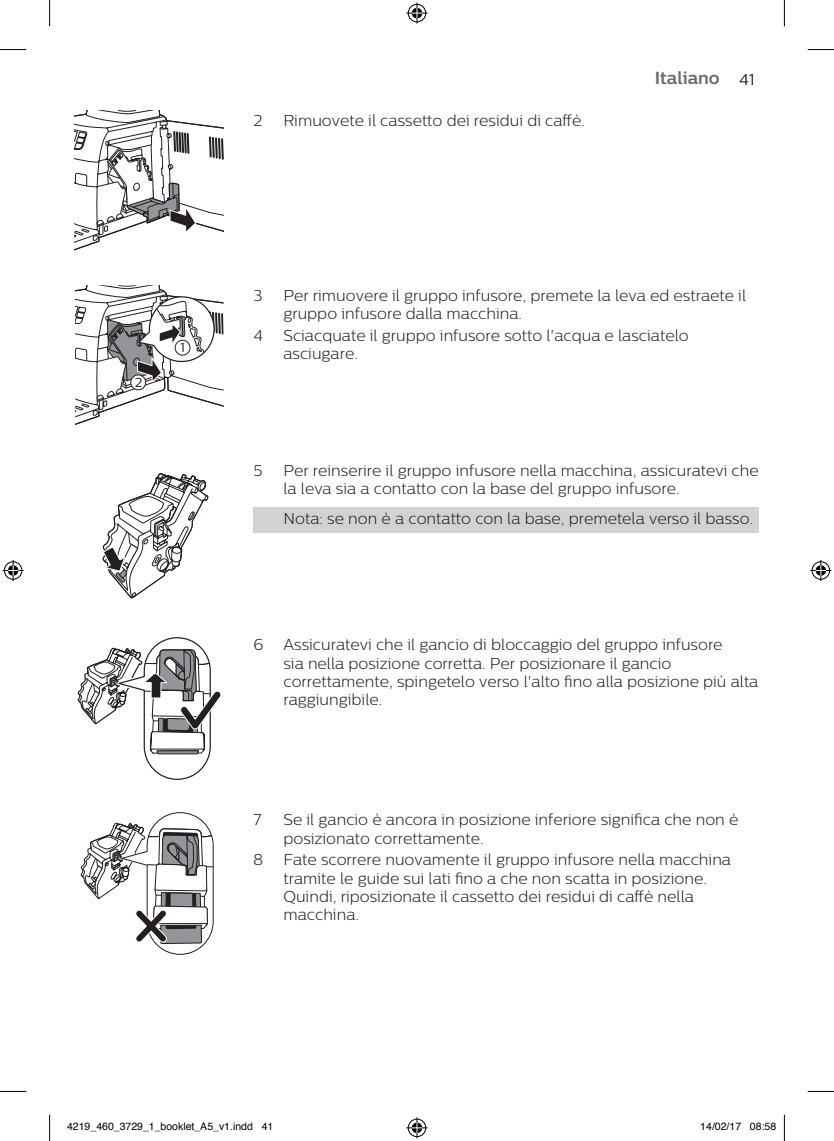
<style>
.page{position:relative;width:834px;height:1141px;background:#fff}
.page>*{position:absolute;margin:0;border:0;box-sizing:border-box;transform-origin:0 0}
.t1{font:700 17.5px "Centrale Sans";color:#6c6d70}
.t2{font:300 15.75px/18.2px "Centrale Sans";color:#231f20}
.t3{font:13.12px "Centrale Sans";color:#231f20}
.t4{font:10.5px "Helvetica";color:#000}
.s1{font-weight:400;font-size:15.75px;color:#231f20}
</style>
<div class="page">
<div style="left:253px;top:507px;width:505px;height:26px;background:#d1d2d4"></div>
<svg style="left:75px;top:110px;width:149px;height:141px"></svg>
<svg style="left:75px;top:285px;width:149px;height:140px"></svg>
<div style="left:175px;top:340px;width:15px;height:15px;background:#fff;border-radius:50%"></div>
<div style="left:175px;top:340px;width:15px;height:15px;border:1px solid #231f20;border-radius:50%"></div>
<div style="left:131px;top:375px;width:15px;height:15px;background:#fff;border-radius:50%"></div>
<div style="left:130px;top:375px;width:16px;height:15px;border:1px solid #231f20;border-radius:50%"></div>
<svg style="left:102px;top:473px;width:107px;height:126px"></svg>
<svg style="left:77px;top:638px;width:144px;height:141px"></svg>
<svg style="left:80px;top:813px;width:133px;height:141px"></svg>
<svg style="left:0;top:49px;width:26px;height:1px"></svg>
<svg style="left:807px;top:49px;width:26px;height:1px"></svg>
<svg style="left:0;top:1091px;width:26px;height:1px"></svg>
<svg style="left:807px;top:1091px;width:26px;height:1px"></svg>
<svg style="left:49px;top:0;width:1px;height:26px"></svg>
<svg style="left:49px;top:1115px;width:1px;height:26px"></svg>
<svg style="left:783px;top:0;width:1px;height:26px"></svg>
<svg style="left:783px;top:1115px;width:1px;height:26px"></svg>
<svg style="left:406px;top:3px;width:21px;height:21px"></svg>
<svg style="left:406px;top:1117px;width:21px;height:21px"></svg>
<svg style="left:3px;top:560px;width:21px;height:21px"></svg>
<svg style="left:810px;top:560px;width:21px;height:21px"></svg>
<p class="t3" style="left:135px;top:375px;width:9px">2</p>
<p class="t3" style="left:180px;top:340px;width:6px">1</p>
<p class="t2" style="left:253px;top:111px;width:10px">2</p>
<p class="t2" style="left:283px;top:111px;width:303px">Rimuovete il cassetto dei residui di caffè.</p>
<p class="t1" style="left:654px;top:68px;width:101px">Italiano <span class="s1">41</span></p>
<p class="t2" style="left:253px;top:286px;width:10px">3</p>
<p class="t2" style="left:283px;top:286px;width:464px">Per rimuovere il gruppo infusore, premete la leva ed estraete il gruppo infusore dalla macchina.</p>
<p class="t2" style="left:253px;top:326px;width:11px">4</p>
<p class="t2" style="left:283px;top:326px;width:406px">Sciacquate il gruppo infusore sotto l'acqua e lasciatelo asciugare.</p>
<p class="t2" style="left:253px;top:461px;width:11px">5</p>
<p class="t2" style="left:283px;top:461px;width:477px">Per reinserire il gruppo infusore nella macchina, assicuratevi che la leva sia a contatto con la base del gruppo infusore.</p>
<p class="t2" style="left:283px;top:509px;width:471px">Nota: se non è a contatto con la base, premetela verso il basso.</p>
<p class="t2" style="left:253px;top:636px;width:12px">6</p>
<p class="t2" style="left:283px;top:636px;width:476px">Assicuratevi che il gancio di bloccaggio del gruppo infusore<br>sia nella posizione corretta. Per posizionare il gancio correttamente, spingetelo verso l'alto fino alla posizione più alta raggiungibile.</p>
<p class="t2" style="left:253px;top:810px;width:10px">7</p>
<p class="t2" style="left:283px;top:810px;width:456px">Se il gancio è ancora in posizione inferiore significa che non è posizionato correttamente.</p>
<p class="t2" style="left:253px;top:850px;width:11px">8</p>
<p class="t2" style="left:283px;top:850px;width:449px">Fate scorrere nuovamente il gruppo infusore nella macchina tramite le guide sui lati fino a che non scatta in posizione.<br>Quindi, riposizionate il cassetto dei residui di caffè nella macchina.</p>
<p class="t4" style="left:67px;top:1119px;width:208px">4219_460_3729_1_booklet_A5_v1.indd 41</p>
<p class="t4" style="left:700px;top:1119px;width:77px">14/02/17 08:58</p>
</div>
